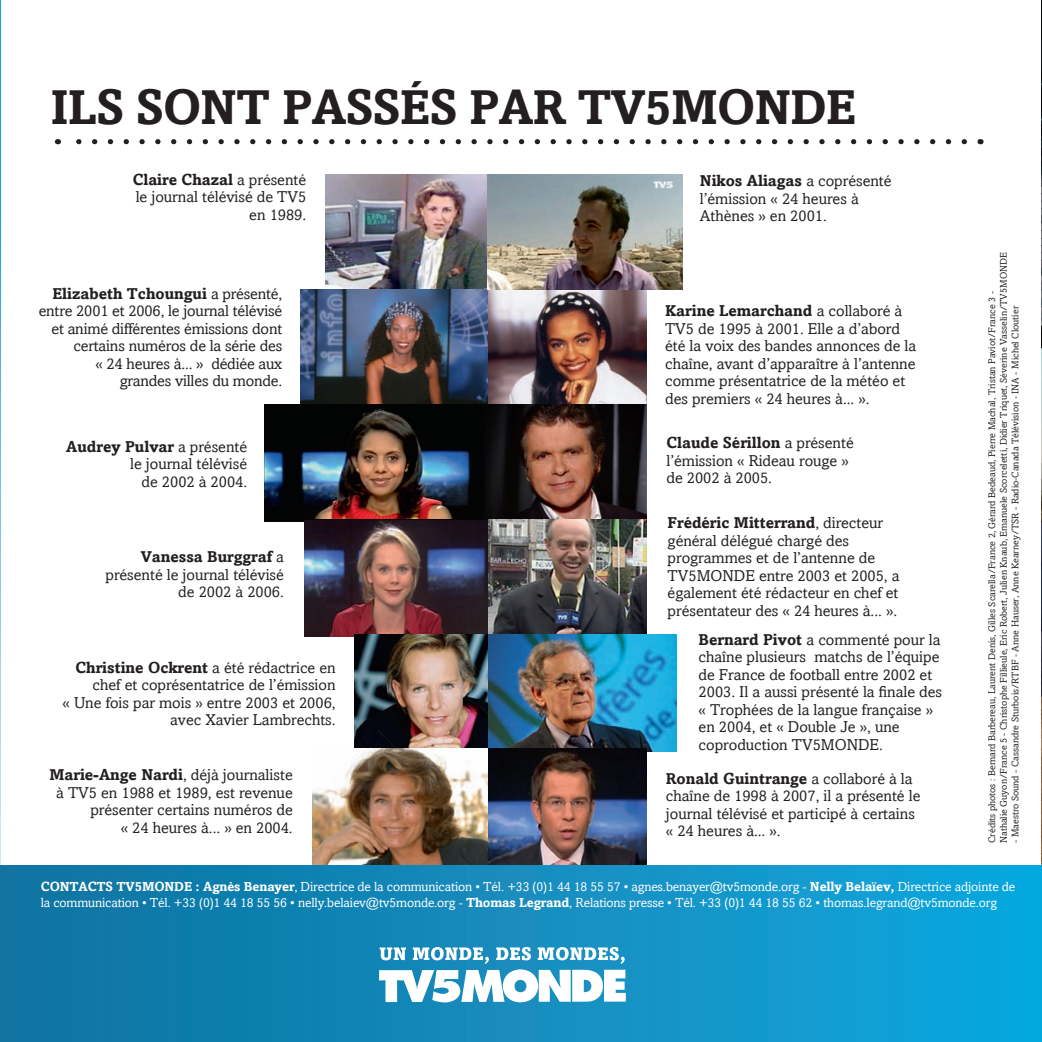
<style>
.page{position:relative;width:1042px;height:1042px;background:#fff}
.page>*{position:absolute;margin:0;border:0;box-sizing:border-box;transform-origin:0 0}
.t1{font:700 49px "Amasis";letter-spacing:-.02em;color:#231f20}
.t2{font:15.75px/17.5px "Amasis";color:#231f20;text-align:right}
.t3{font:13.12px/15.8px "Amasis";letter-spacing:-.01em;color:#fff}
.t4{font:9.62px/11.5px "Amasis";color:#231f20}
.s1{font-weight:700}
</style>
<div class="page">
<svg style="left:0;top:0;width:1px;height:865px"></svg>
<img style="left:1041px;top:0;width:1px;height:866px">
<svg style="left:76px;top:139px;width:888px;height:5px"></svg>
<img style="left:325px;top:174px;width:162px;height:115px">
<img style="left:488px;top:289px;width:159px;height:115px">
<img style="left:300px;top:289px;width:188px;height:115px">
<img style="left:487px;top:174px;width:195px;height:115px">
<img style="left:264px;top:404px;width:383px;height:117px">
<img style="left:488px;top:519px;width:159px;height:115px">
<img style="left:304px;top:519px;width:184px;height:117px">
<img style="left:488px;top:634px;width:188px;height:117px">
<img style="left:355px;top:634px;width:133px;height:115px">
<img style="left:488px;top:749px;width:159px;height:116px">
<img style="left:313px;top:749px;width:175px;height:116px">
<div style="left:0;top:865px;width:1041px;height:177px;background:linear-gradient(to right,#12729f,#10a8de)"></div>
<svg style="left:379px;top:947px;width:247px;height:55px"></svg>
<h1 class="t1" style="left:50px;top:77px;width:807px">ILS SONT PASSÉS PAR TV5MONDE</h1>
<p class="t2" style="left:133px;top:171px;width:175px"><span class="s1">Claire Chazal</span> a présenté le journal télévisé de TV5 en 1989.</p>
<p class="t2" style="left:39px;top:284px;width:245px"><span class="s1">Elizabeth Tchoungui</span> a présenté, entre 2001 et 2006, le journal télévisé et animé différentes émissions dont certains numéros de la série des<br>« 24 heures à... » dédiée aux<br>grandes villes du monde.</p>
<p class="t2" style="left:700px;top:172px;width:193px;text-align:left"><span class="s1">Nikos Aliagas</span> a coprésenté l’émission « 24 heures à<br>Athènes » en 2001.</p>
<p class="t2" style="left:665px;top:302px;width:253px;text-align:left"><span class="s1">Karine Lemarchand</span> a collaboré à TV5 de 1995 à 2001. Elle a d’abord été la voix des bandes annonces de la chaîne, avant d’apparaître à l’antenne comme présentatrice de la météo et des premiers « 24 heures à... ».</p>
<p class="t2" style="left:66px;top:438px;width:182px"><span class="s1">Audrey Pulvar</span> a présenté le journal télévisé<br>de 2002 à 2004.</p>
<p class="t2" style="left:666px;top:434px;width:189px;text-align:left"><span class="s1">Claude Sérillon</span> a présenté l’émission « Rideau rouge » de 2002 à 2005.</p>
<p class="t2" style="left:105px;top:548px;width:180px"><span class="s1">Vanessa Burggraf</span> a présenté le journal télévisé de 2002 à 2006.</p>
<p class="t2" style="left:63px;top:658px;width:275px"><span class="s1">Christine Ockrent</span> a été rédactrice en chef et coprésentatrice de l’émission<br>« Une fois par mois » entre 2003 et 2006, avec Xavier Lambrechts.</p>
<p class="t2" style="left:667px;top:514px;width:233px;text-align:left"><span class="s1">Frédéric Mitterrand</span>, directeur général délégué chargé des programmes et de l’antenne de<br>TV5MONDE entre 2003 et 2005, a également été rédacteur en chef et présentateur des « 24 heures à... ».</p>
<p class="t2" style="left:698px;top:630px;width:245px;text-align:left"><span class="s1">Bernard Pivot</span> a commenté pour la chaîne plusieurs matchs de l’équipe de France de football entre 2002 et<br>2003. Il a aussi présenté la finale des « Trophées de la langue française » en 2004, et « Double Je », une coproduction TV5MONDE.</p>
<p class="t2" style="left:49px;top:766px;width:245px"><span class="s1">Marie-Ange Nardi</span>, déjà journaliste à TV5 en 1988 et 1989, est revenue présenter certains numéros de<br>« 24 heures à... » en 2004.</p>
<p class="t2" style="left:666px;top:770px;width:256px;text-align:left"><span class="s1">Ronald guintrange</span> a collaboré à la chaîne de 1998 à 2007, il a présenté le journal télévisé et participé à certains « 24 heures à... ».</p>
<p class="t4" style="left:986px;top:843px;width:592px;rotate:-90deg">Crédits photos : Bernard Barbereau, Laurent Denis, Gilles Scarella/France 2, Gérard Bedeaud, Pierre Machal, Tristan Paviot/France 3 -<br>Nathalie Guyon/France 5 - Christophe Fillieule, Eric Robert, Julien Knaub, Emanuele Scorceletti, Didier Triquet, Séverine Vasselin/TV5MONDE</p>
<p class="t4" style="left:1009px;top:843px;width:538px;rotate:-90deg">- Maestro Sound - Cassandre Sturbois/RTBF - Anne Hauser, Anne Kearney/TSR - Radio-Canada Télévision - INA - Michel Cloutier</p>
<p class="t3" style="left:41px;top:879px;width:976px"><span class="s1">CONTACTS TV5MONDE : Agnès Benayer</span>, Directrice de la communication • Tél. +33 (0)1 44 18 55 57 • agnes.benayer@tv5monde.org - <span class="s1">Nelly Belaïev,</span> Directrice adjointe de la communication • Tél. +33 (0)1 44 18 55 56 • nelly.belaiev@tv5monde.org - <span class="s1">Thomas Legrand</span>, Relations presse • Tél. +33 (0)1 44 18 55 62 • thomas.legrand@tv5monde.org</p>
</div>
